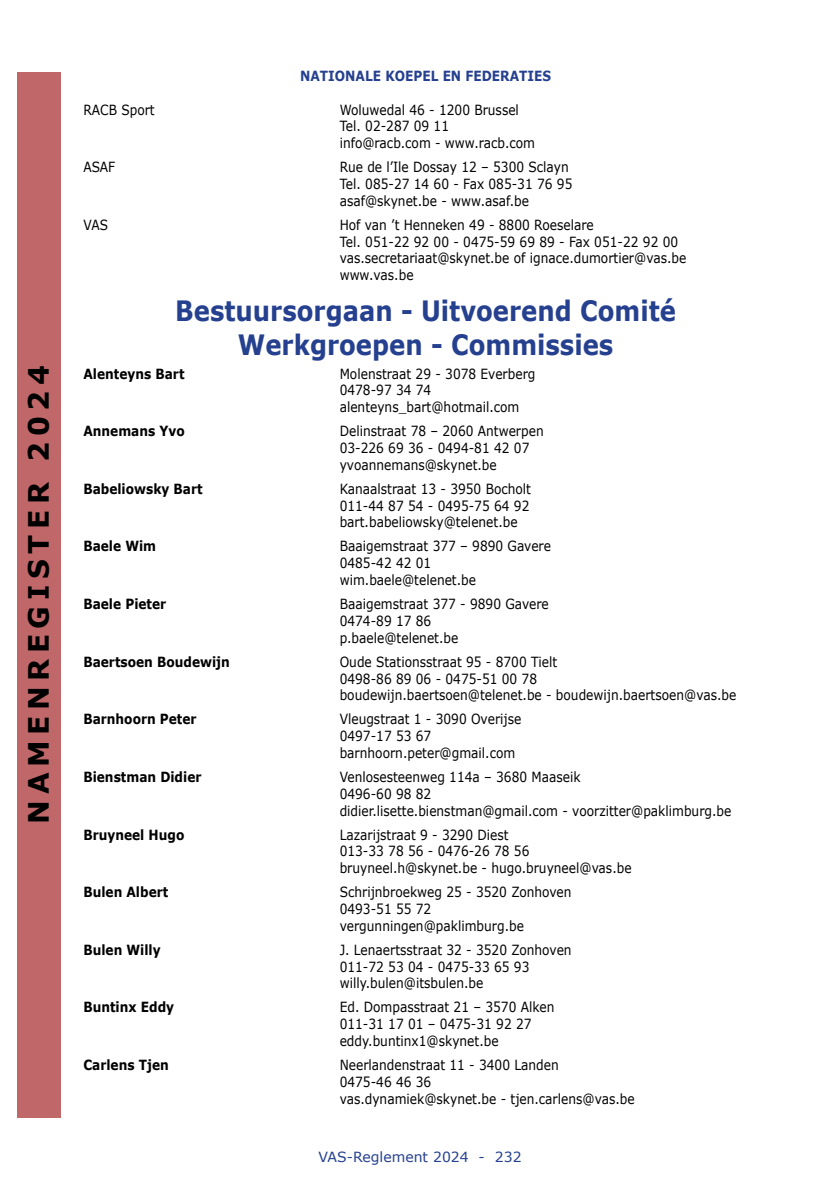
<style>
.page{position:relative;width:840px;height:1191px;background:#fff}
.page>*{position:absolute;margin:0;border:0;box-sizing:border-box;transform-origin:0 0}
.t1{font:700 28px/33.6px "Verdana";color:#25408f;text-align:center;scale:.87 1}
.t2{font:700 28px "Verdana";letter-spacing:.2em;color:#000}
.t3{font:14px/16.8px "Verdana";color:#000;scale:.87 1}
.t4{font:700 14px "Verdana";color:#000;scale:.87 1}
.t5{font:700 14px "Verdana";color:#25408f;scale:.87 1}
.t6{font:14px "Verdana";color:#25408f}
</style>
<div class="page">
<div style="left:17px;top:72px;width:43px;height:1045px;background:#c06869"></div>
<h1 class="t2" style="left:21px;top:823px;width:460px;rotate:-90deg">NAMENREGISTER 2024</h1>
<p class="t5" style="left:300px;top:67px;width:290px">NATIONALE KOEPEL EN FEDERATIES</p>
<p class="t3" style="left:83px;top:101px;width:83px">RACB Sport</p>
<p class="t3" style="left:339px;top:101px;width:226px">Woluwedal 46 - 1200 Brussel<br>Tel. 02-287 09 11 info@racb.com - www.racb.com</p>
<p class="t3" style="left:83px;top:158px;width:38px">ASAF</p>
<p class="t3" style="left:339px;top:158px;width:269px">Rue de l’Ile Dossay 12 – 5300 Sclayn<br>Tel. 085-27 14 60 - Fax 085-31 76 95 asaf@skynet.be - www.asaf.be</p>
<p class="t3" style="left:83px;top:216px;width:30px">VAS</p>
<p class="t3" style="left:339px;top:216px;width:399px">Hof van ’t Henneken 49 - 8800 Roeselare<br>Tel. 051-22 92 00 - 0475-59 69 89 - Fax 051-22 92 00 vas.secretariaat@skynet.be of ignace.dumortier@vas.be www.vas.be</p>
<h1 class="t1" style="left:175px;top:293px;width:577px">Bestuursorgaan - Uitvoerend Comité<br>Werkgroepen - Commissies</h1>
<p class="t4" style="left:83px;top:364px;width:118px">Alenteyns Bart</p>
<p class="t3" style="left:339px;top:365px;width:226px">Molenstraat 29 - 3078 Everberg<br>0478-97 34 74 alenteyns_bart@hotmail.com</p>
<p class="t4" style="left:83px;top:422px;width:118px">Annemans Yvo</p>
<p class="t3" style="left:339px;top:422px;width:236px">Delinstraat 78 – 2060 Antwerpen<br>03-226 69 36 - 0494-81 42 07 yvoannemans@skynet.be</p>
<p class="t4" style="left:83px;top:480px;width:138px">Babeliowsky Bart</p>
<p class="t3" style="left:339px;top:480px;width:221px;text-align:justify">Kanaalstraat 13 - 3950 Bocholt 011-44 87 54 - 0495-75 64 92 bart.babeliowsky@telenet.be</p>
<p class="t4" style="left:83px;top:537px;width:85px">Baele Wim</p>
<p class="t3" style="left:339px;top:538px;width:244px">Baaigemstraat 377 – 9890 Gavere<br>0485-42 42 01 wim.baele@telenet.be</p>
<p class="t4" style="left:83px;top:595px;width:97px">Baele Pieter</p>
<p class="t3" style="left:339px;top:595px;width:242px">Baaigemstraat 377 - 9890 Gavere<br>0474-89 17 86 p.baele@telenet.be</p>
<p class="t4" style="left:83px;top:652px;width:170px">Baertsoen Boudewijn</p>
<p class="t3" style="left:339px;top:653px;width:457px">Oude Stationsstraat 95 - 8700 Tielt<br>0498-86 89 06 - 0475-51 00 78 boudewijn.baertsoen@telenet.be - boudewijn.baertsoen@vas.be</p>
<p class="t4" style="left:83px;top:710px;width:132px">Barnhoorn Peter</p>
<p class="t3" style="left:339px;top:710px;width:210px">Vleugstraat 1 - 3090 Overijse<br>0497-17 53 67 barnhoorn.peter@gmail.com</p>
<p class="t4" style="left:83px;top:768px;width:137px">Bienstman Didier</p>
<p class="t3" style="left:339px;top:768px;width:451px">Venlosesteenweg 114a – 3680 Maaseik<br>0496-60 98 82<br>didier.lisette.bienstman@gmail.com - voorzitter@paklimburg.be</p>
<p class="t4" style="left:83px;top:825px;width:117px">Bruyneel Hugo</p>
<p class="t3" style="left:339px;top:826px;width:337px">Lazarijstraat 9 - 3290 Diest<br>013-33 78 56 - 0476-26 78 56 bruyneel.h@skynet.be - hugo.bruyneel@vas.be</p>
<p class="t4" style="left:83px;top:883px;width:99px">Bulen Albert</p>
<p class="t3" style="left:339px;top:883px;width:268px">Schrijnbroekweg 25 - 3520 Zonhoven<br>0493-51 55 72 vergunningen@paklimburg.be</p>
<p class="t4" style="left:83px;top:940px;width:90px">Bulen Willy</p>
<p class="t3" style="left:339px;top:941px;width:268px">J. Lenaertsstraat 32 - 3520 Zonhoven<br>011-72 53 04 - 0475-33 65 93 willy.bulen@itsbulen.be</p>
<p class="t4" style="left:83px;top:998px;width:106px">Buntinx Eddy</p>
<p class="t3" style="left:339px;top:998px;width:248px">Ed. Dompasstraat 21 – 3570 Alken<br>011-31 17 01 – 0475-31 92 27 eddy.buntinx1@skynet.be</p>
<p class="t4" style="left:83px;top:1056px;width:100px">Carlens Tjen</p>
<p class="t3" style="left:339px;top:1056px;width:340px">Neerlandenstraat 11 - 3400 Landen<br>0475-46 46 36<br>vas.dynamiek@skynet.be - tjen.carlens@vas.be</p>
<p class="t6" style="left:318px;top:1147px;width:204px">VAS-Reglement 2024 - 232</p>
</div>
